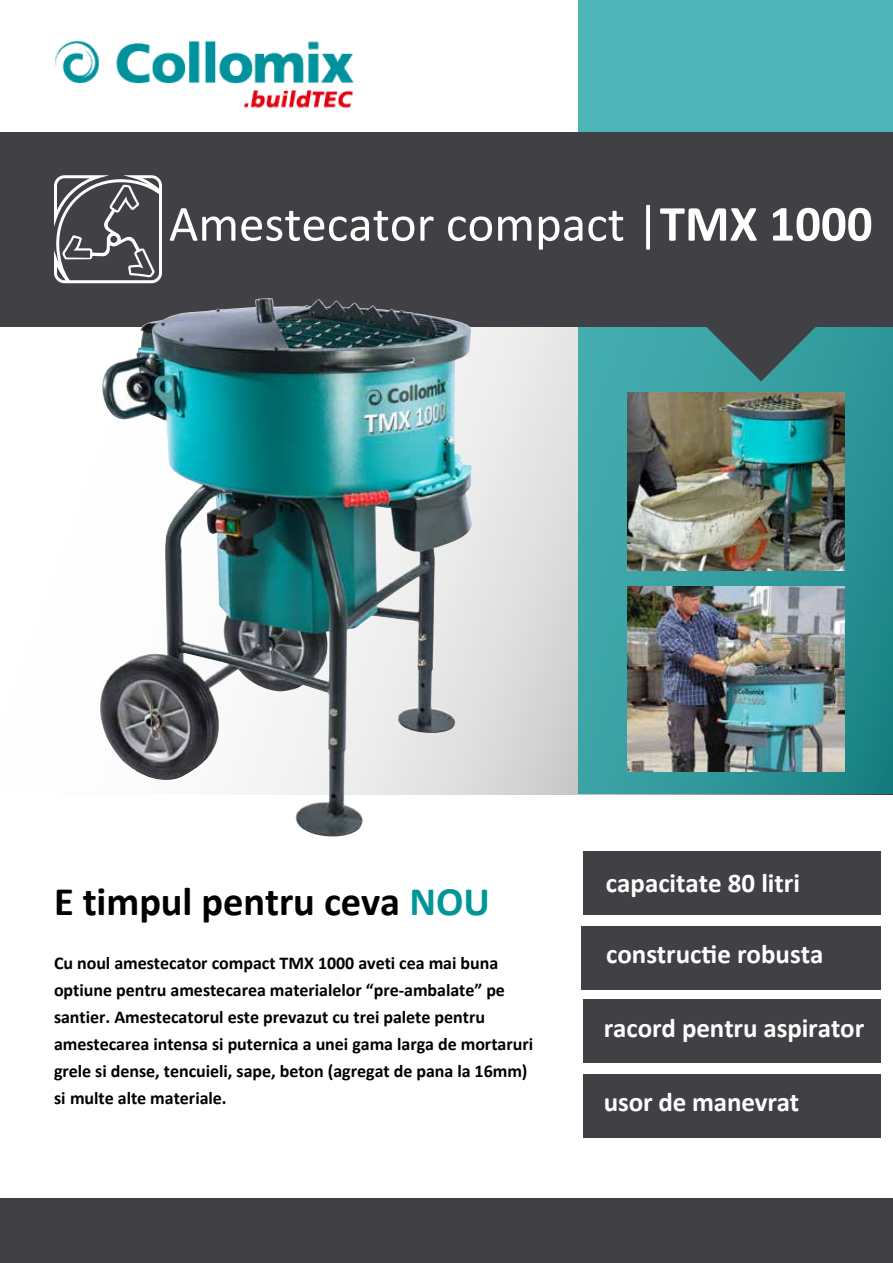
<style>
.page{position:relative;width:893px;height:1263px;background:#fff}
.page>*{position:absolute;margin:0;border:0;box-sizing:border-box;transform-origin:0 0}
.t1{font:51px "Calibri";color:#fff}
.t2{font:700 40.5px "Calibri";color:#000}
.t3{font:700 27px "Calibri";letter-spacing:-.005em;color:#fff}
.t4{font:700 27px "Calibri";color:#fff}
.t5{font:700 18px/27px "Calibri";color:#000}
.s1{font-weight:700}
.s2{color:#009699}
.s3{font-style:inherit}
</style>
<div class="page">
<svg style="left:457px;top:327px;width:122px;height:467px;background:#dddede"></svg>
<svg style="left:579px;top:0;width:314px;height:794px;background:#3da5a7"></svg>
<div style="left:0;top:1198px;width:893px;height:65px;background:#404045"></div>
<div style="left:0;top:132px;width:893px;height:195px;background:#404045"></div>
<svg style="left:703px;top:327px;width:116px;height:54px;background:#3c7376"></svg>
<div style="left:581px;top:926px;width:299px;height:63px;background:#404045"></div>
<div style="left:583px;top:851px;width:297px;height:64px;background:#404045"></div>
<div style="left:583px;top:999px;width:297px;height:64px;background:#404045"></div>
<div style="left:583px;top:1074px;width:297px;height:63px;background:#404045"></div>
<img style="left:54px;top:40px;width:299px;height:67px">
<svg style="left:54px;top:175px;width:108px;height:108px"></svg>
<img style="left:100px;top:298px;width:357px;height:538px">
<img style="left:628px;top:392px;width:217px;height:179px">
<img style="left:628px;top:587px;width:217px;height:185px">
<h1 class="t1" style="left:169px;top:197px;width:705px">Amestecator compact |<span class="s1">TMX 1000</span></h1>
<h2 class="t2" style="left:54px;top:880px;width:437px">E timpul pentru ceva <span class="s2">N</span><span class="s2">OU</span></h2>
<p class="t5" style="left:54px;top:950px;width:481px">Cu noul amestecator compact TMX 1000 aveti cea mai buna optiune pentru amestecarea materialelor “pre-ambalate” pe santier. Amestecatorul este prevazut cu trei palete pentru amestecarea intensa si puternica a unei gama larga de mortaruri grele si dense, tencuieli, sape, beton (agregat de pana la 16mm) si multe alte materiale.</p>
<h3 class="t3" style="left:606px;top:869px;width:196px">capacitate 80 litri</h3>
<h3 class="t4" style="left:606px;top:935px;width:219px">constructi<span class="s3">e robusta</span></h3>
<h3 class="t3" style="left:604px;top:1014px;width:262px">racord pentru aspirator</h3>
<h3 class="t3" style="left:604px;top:1088px;width:197px">usor de manevrat</h3>
</div>
